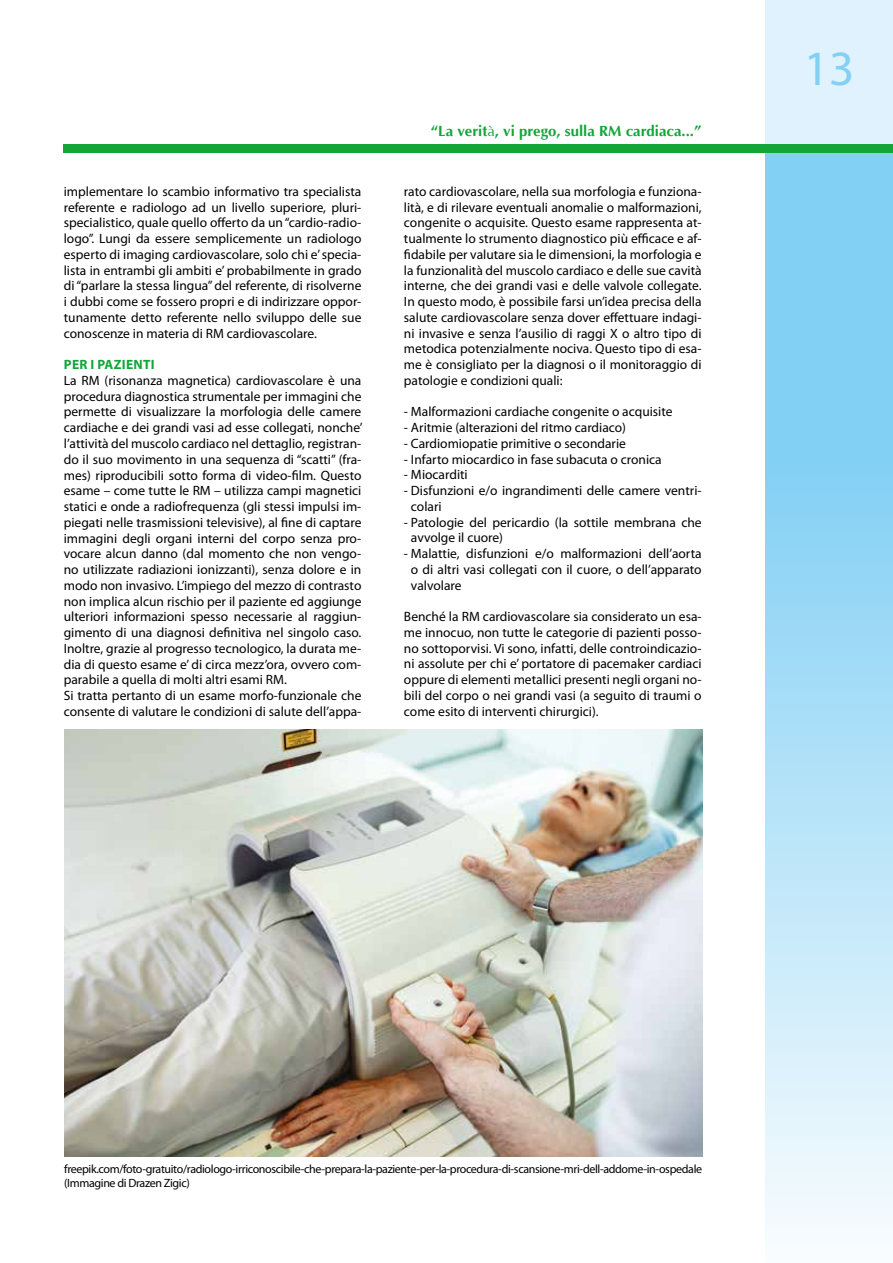
<style>
.page{position:relative;width:893px;height:1263px;background:#fff}
.page>*{position:absolute;margin:0;border:0;box-sizing:border-box;transform-origin:0 0}
.t1{font:49.5px "Myriad Pro";color:#83d0f5}
.t2{font:700 15px "Optima";color:#13a538}
.t3{font:13.5px/15.8px "Myriad Pro";color:#000;text-align:justify}
.t4{font:700 13.5px "Myriad Pro";letter-spacing:.02em;color:#13a538}
.t5{font:12px/13.5px "Myriad Pro";letter-spacing:-.03em;color:#000}
.s1{font-family:"Opulent";font-weight:400}
</style>
<div class="page">
<svg style="left:765px;top:153px;width:128px;height:1076px;background:#abdff7"></svg>
<div style="left:765px;top:0;width:128px;height:145px;background:#dff2fd"></div>
<div style="left:64px;top:145px;width:829px;height:8px;background:#13a538"></div>
<img style="left:64px;top:729px;width:638px;height:428px">
<p class="t3" style="left:64px;top:183px;width:299px">implementare lo scambio informativo tra specialista referente e radiologo ad un livello superiore, pluri&shy;specialistico, quale quello offerto da un “cardio-radio&shy;logo”. Lungi da essere semplicemente un radiologo esperto di imaging cardiovascolare, solo chi e’ specia&shy;lista in entrambi gli ambiti e’ probabilmente in grado di “parlare la stessa lingua” del referente, di risolverne i dubbi come se fossero propri e di indirizzare oppor&shy;tunamente detto referente nello sviluppo delle sue conoscenze in materia di RM cardiovascolare.</p>
<p class="t4" style="left:64px;top:356px;width:92px">PER I PAZIENTI</p>
<p class="t3" style="left:64px;top:372px;width:300px;text-align:left">La RM (risonanza magnetica) cardiovascolare è una procedura diagnostica strumentale per immagini che permette di visualizzare la morfologia delle camere cardiache e dei grandi vasi ad esse collegati, nonche’ l’attività del muscolo cardiaco nel dettaglio, registran&shy;do il suo movimento in una sequenza di “scatti” (fra&shy;mes) riproducibili sotto forma di video-film. Questo esame – come tutte le RM – utilizza campi magnetici statici e onde a radiofrequenza (gli stessi impulsi im&shy;piegati nelle trasmissioni televisive), al fine di captare immagini degli organi interni del corpo senza pro&shy;vocare alcun danno (dal momento che non vengo&shy;no utilizzate radiazioni ionizzanti), senza dolore e in modo non invasivo. L’impiego del mezzo di contrasto non implica alcun rischio per il paziente ed aggiunge ulteriori informazioni spesso necessarie al raggiun&shy;gimento di una diagnosi definitiva nel singolo caso.<br>Inoltre, grazie al progresso tecnologico, la durata me&shy;dia di questo esame e’ di circa mezz’ora, ovvero com&shy;parabile a quella di molti altri esami RM.<br>Si tratta pertanto di un esame morfo-funzionale che consente di valutare le condizioni di salute dell’appa-</p>
<p class="t2" style="left:431px;top:123px;width:272px">“La verit<span class="s1">à</span>, vi prego, sulla RM cardiaca...”</p>
<p class="t3" style="left:404px;top:183px;width:299px">rato cardiovascolare, nella sua morfologia e funziona&shy;lità, e di rilevare eventuali anomalie o malformazioni, congenite o acquisite. Questo esame rappresenta at&shy;tualmente lo strumento diagnostico più efficace e af&shy;fidabile per valutare sia le dimensioni, la morfologia e la funzionalità del muscolo cardiaco e delle sue cavità interne, che dei grandi vasi e delle valvole collegate.<br>In questo modo, è possibile farsi un’idea precisa della salute cardiovascolare senza dover effettuare indagi&shy;ni invasive e senza l’ausilio di raggi X o altro tipo di metodica potenzialmente nociva. Questo tipo di esa&shy;me è consigliato per la diagnosi o il monitoraggio di patologie e condizioni quali:</p>
<p class="t3" style="left:404px;top:404px;width:270px">- Malformazioni cardiache congenite o acquisite</p>
<p class="t3" style="left:404px;top:419px;width:224px">- Aritmie (alterazioni del ritmo cardiaco)</p>
<p class="t3" style="left:404px;top:435px;width:224px">- Cardiomiopatie primitive o secondarie</p>
<p class="t3" style="left:404px;top:451px;width:259px">- Infarto miocardico in fase subacuta o cronica</p>
<p class="t3" style="left:404px;top:467px;width:65px">- Miocarditi</p>
<p class="t3" style="left:411px;top:482px;width:292px;text-indent:-7px">- Disfunzioni e/o ingrandimenti delle camere ventri&shy;colari</p>
<p class="t3" style="left:411px;top:514px;width:292px;text-indent:-7px">- Patologie del pericardio (la sottile membrana che avvolge il cuore)</p>
<p class="t3" style="left:411px;top:545px;width:292px;text-indent:-7px">- Malattie, disfunzioni e/o malformazioni dell’aorta o di altri vasi collegati con il cuore, o dell’apparato valvolare</p>
<p class="t3" style="left:404px;top:608px;width:299px">Benché la RM cardiovascolare sia considerato un esa&shy;me innocuo, non tutte le categorie di pazienti posso&shy;no sottoporvisi. Vi sono, infatti, delle controindicazio&shy;ni assolute per chi e’ portatore di pacemaker cardiaci oppure di elementi metallici presenti negli organi no&shy;bili del corpo o nei grandi vasi (a seguito di traumi o come esito di interventi chirurgici).</p>
<h1 class="t1" style="left:804px;top:38px;width:52px">13</h1>
<p class="t5" style="left:64px;top:1162px;width:639px">freepik.com/foto-gratuito/radiologo-irriconoscibile-che-prepara-la-paziente-per-la-procedura-di-scansione-mri-dell-addome-in-ospedale (Immagine di Drazen Zigic)</p>
</div>
